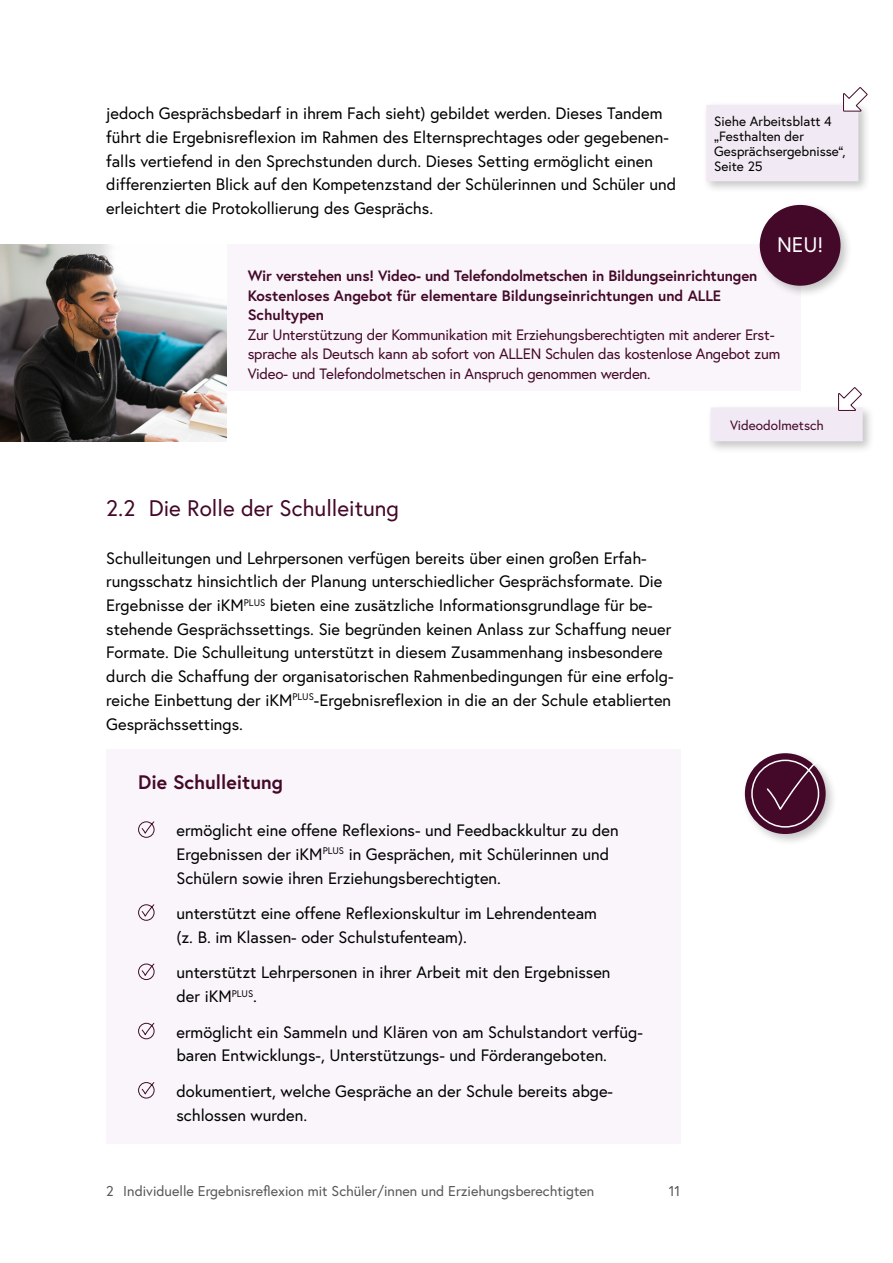
<style>
.page{position:relative;width:893px;height:1263px;background:#fff}
.page>*{position:absolute;margin:0;border:0;box-sizing:border-box;transform-origin:0 0}
.t1{font:22.5px "Europa Austria";color:#440829}
.Hinweis{font:21px "Europa Austria";color:#fff}
._00_Standard{font:700 19.5px "Europa Austria";color:#440829}
._00_Standard-2{font:16.5px/23.7px "Europa Austria";color:#000}
._00_Aufzaehlung_Ziel{font:16.5px/23.7px "Europa Austria";color:#000}
._00-Standard-o-GL{font:16.5px/23.7px "Europa Austria";color:#000}
.Tipp-Standard{font:15px/19.5px "Europa Austria";letter-spacing:-.015em;color:#440829}
.Tipp-Standard-2{font:700 15px/19.5px "Europa Austria";color:#440829}
.t2{font:14.25px "Europa Austria";color:#575756}
.Marginalie{font:13.5px/15px "Europa Austria";color:#000}
.Tipp-Standard-3{font:13.5px "Europa Austria";color:#440829}
</style>
<div class="page">
<div style="left:226px;top:244px;width:574px;height:147px;background:#f9f5fa"></div>
<img style="left:0;top:244px;width:226px;height:197px">
<div style="left:756px;top:201px;width:97px;height:97px;background:#000;opacity:.23"></div>
<div style="left:760px;top:205px;width:80px;height:81px;background:#440829;border-radius:50%"></div>
<div style="left:702px;top:101px;width:169px;height:93px;background:#000;opacity:.23"></div>
<div style="left:706px;top:105px;width:152px;height:76px;background:#f1e9f3"></div>
<svg style="left:843px;top:87px;width:25px;height:25px"></svg>
<div style="left:106px;top:749px;width:574px;height:395px;background:#f9f5fa"></div>
<svg style="left:138px;top:821px;width:17px;height:17px"></svg>
<svg style="left:138px;top:904px;width:17px;height:17px"></svg>
<svg style="left:138px;top:963px;width:17px;height:17px"></svg>
<svg style="left:138px;top:1022px;width:17px;height:17px"></svg>
<svg style="left:138px;top:1082px;width:17px;height:17px"></svg>
<div style="left:741px;top:749px;width:97px;height:97px;background:#000;opacity:.23"></div>
<div style="left:745px;top:753px;width:81px;height:81px;background:#440829;border-radius:50%"></div>
<svg style="left:750px;top:758px;width:70px;height:70px"></svg>
<div style="left:706px;top:403px;width:169px;height:51px;background:#000;opacity:.23"></div>
<div style="left:711px;top:407px;width:152px;height:34px;background:#f1e9f3"></div>
<svg style="left:838px;top:387px;width:24px;height:24px"></svg>
<p class="_00-Standard-o-GL" style="left:106px;top:101px;width:571px">jedoch Gesprächsbedarf in ihrem Fach sieht) gebildet werden. Dieses Tandem führt die Ergebnisreflexion im Rahmen des Elternsprechtages oder gegebenen&shy;falls vertiefend in den Sprechstunden durch. Dieses Setting ermöglicht einen differenzierten Blick auf den Kompetenzstand der Schülerinnen und Schüler und erleichtert die Protokollierung des Gesprächs.</p>
<p class="Marginalie" style="left:714px;top:113px;width:133px">Siehe Arbeitsblatt 4 „Festhalten der<br>Gesprächsergebnisse“,<br>Seite 25</p>
<p class="Hinweis" style="left:777px;top:231px;width:48px">NEU!</p>
<p class="Tipp-Standard-2" style="left:248px;top:266px;width:511px">Wir verstehen uns! Video- und Telefondolmetschen in Bildungseinrichtungen</p>
<p class="Tipp-Standard-2" style="left:248px;top:285px;width:475px">Kostenloses Angebot für elementare Bildungseinrichtungen und ALLE<br>Schultypen</p>
<p class="Tipp-Standard" style="left:248px;top:324px;width:534px">Zur Unterstützung der Kommunikation mit Erziehungsberechtigten mit anderer Erst&shy;sprache als Deutsch kann ab sofort von ALLEN Schulen das kostenlose Angebot zum<br>Video- und Telefondolmetschen in Anspruch genommen werden.</p>
<p class="t1" style="left:106px;top:494px;width:294px">2.2 Die Rolle der Schulleitung</p>
<p class="_00_Standard-2" style="left:106px;top:546px;width:569px">Schulleitungen und Lehrpersonen verfügen bereits über einen großen Erfah&shy;rungsschatz hinsichtlich der Planung unterschiedlicher Gesprächsformate. Die Ergebnisse der iKM<sup>PLUS</sup> bieten eine zusätzliche Informationsgrundlage für be&shy;stehende Gesprächssettings. Sie begründen keinen Anlass zur Schaffung neuer Formate. Die Schulleitung unterstützt in diesem Zusammenhang insbesondere durch die Schaffung der organisatorischen Rahmenbedingungen für eine erfolg&shy;reiche Einbettung der iKM<sup>PLUS</sup>-Ergebnisreflexion in die an der Schule etablierten Gesprächssettings.</p>
<p class="_00_Standard" style="left:138px;top:769px;width:146px">Die Schulleitung</p>
<p class="_00_Aufzaehlung_Ziel" style="left:176px;top:818px;width:444px">ermöglicht eine offene Reflexions- und Feedbackkultur zu den<br>Ergebnissen der iKM<sup>PLUS</sup> in Gesprächen, mit Schülerinnen und<br>Schülern sowie ihren Erziehungsberechtigten.</p>
<p class="_00_Aufzaehlung_Ziel" style="left:176px;top:901px;width:422px">unterstützt eine offene Reflexionskultur im Lehrendenteam (z. B. im Klassen- oder Schulstufenteam).</p>
<p class="_00_Aufzaehlung_Ziel" style="left:176px;top:960px;width:436px">unterstützt Lehrpersonen in ihrer Arbeit mit den Ergebnissen der iKM<sup>PLUS</sup>.</p>
<p class="_00_Aufzaehlung_Ziel" style="left:176px;top:1020px;width:468px">ermöglicht ein Sammeln und Klären von am Schulstandort verfüg&shy;baren Entwicklungs-, Unterstützungs- und Förderangeboten.</p>
<p class="_00_Aufzaehlung_Ziel" style="left:176px;top:1079px;width:438px">dokumentiert, welche Gespräche an der Schule bereits abge&shy;schlossen wurden.</p>
<p class="t2" style="left:106px;top:1181px;width:490px">2 Individuelle Ergebnisreflexion mit Schüler/innen und Erziehungsberechtigten</p>
<p class="t2" style="left:669px;top:1181px;width:13px">11</p>
<p class="Tipp-Standard-3" style="left:730px;top:416px;width:95px">Videodolmetsch</p>
</div>
